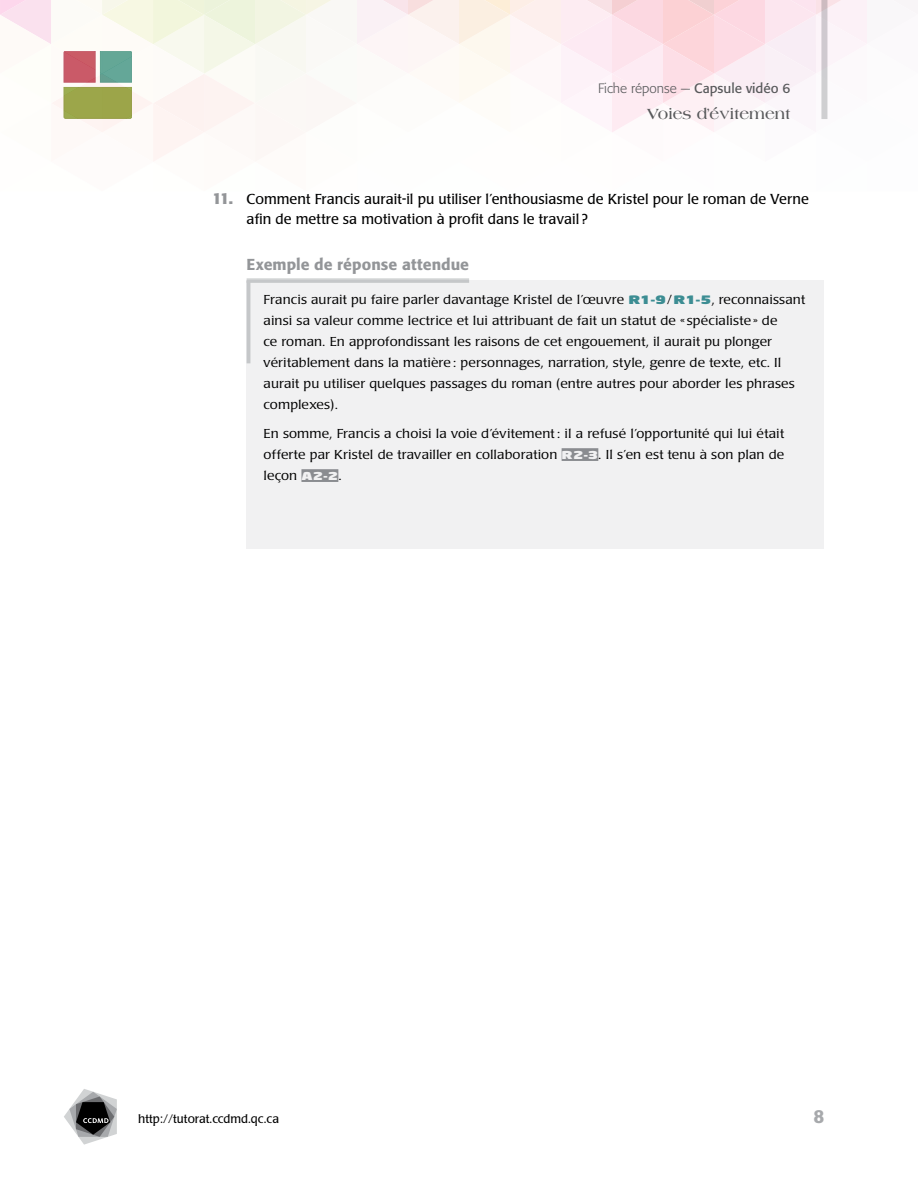
<style>
.page{position:relative;width:918px;height:1188px;background:#fff}
.page>*{position:absolute;margin:0;border:0;box-sizing:border-box;transform-origin:0 0}
.t1{font:500 18.75px "Formata";color:#a7a9ac}
.t2{font:500 15.75px "Formata";letter-spacing:.005em;color:#939598}
.t3{font:700 15.75px "Americana";color:#58595b}
.t4{font:14.25px/20.2px "Poppl Laudatio";letter-spacing:.005em;color:#000}
.t5{font:300 13.5px "Formata";color:#58595b}
.t6{font:300 12.9px/21px "Poppl Laudatio";letter-spacing:.005em;color:#000;scale:1.11 1}
.t7{font:12px "Poppl Laudatio";color:#000}
.s1{font-weight:400}
.s2{font-family:"Formata";font-weight:700;font-size:15.75px;color:#939598}
.s3{font-family:"Neo Sans";font-weight:900;font-size:11.55px;color:#40969b}
.s4{font-family:"Neo Sans";font-weight:900;font-size:10.8px;color:#fff}
</style>
<div class="page">
<svg style="left:0;top:0;width:867px;height:161px"></svg>
<svg style="left:821px;top:0;width:6px;height:119px"></svg>
<svg style="left:64px;top:1089px;width:53px;height:56px"></svg>
<div style="left:247px;top:278px;width:222px;height:5px;background:#d1d3d4"></div>
<div style="left:246px;top:281px;width:578px;height:268px;background:#f1f1f2"></div>
<p class="t5" style="left:598px;top:81px;width:194px">Fiche réponse — <span class="s1">Capsule vidéo 6</span></p>
<p class="t3" style="left:647px;top:105px;width:145px">Voies d’évitement</p>
<p class="t4" style="left:247px;top:189px;width:564px;text-indent:-34px"><span class="s2">11.</span> Comment Francis aurait-il pu utiliser l’enthousiasme de Kristel pour le roman de Verne afin de mettre sa motivation à profit dans le travail ?</p>
<p class="t2" style="left:247px;top:255px;width:224px">Exemple de réponse attendue</p>
<p class="t6" style="left:264px;top:289px;width:490px">Francis aurait pu faire parler davantage Kristel de l’œuvre <span class="s3">R1-9</span>/<span class="s3">R1-5</span>, reconnaissant ainsi sa valeur comme lectrice et lui attribuant de fait un statut de « spécialiste» de<br>ce roman. En approfondissant les raisons de cet engouement, il aurait pu plonger véritablement dans la matière: personnages, narration, style, genre de texte, etc. Il aurait pu utiliser quelques passages du roman (entre autres pour aborder les phrases complexes).</p>
<p class="t6" style="left:264px;top:423px;width:471px;text-align:justify">En somme, Francis a choisi la voie d’évitement: il a refusé l’opportunité qui lui était offerte par Kristel de travailler en collaboration <span class="s4">R2-3</span>. Il s’en est tenu à son plan de leçon <span class="s4">A2-2</span>.</p>
<p class="t7" style="left:138px;top:1112px;width:142px">http://tutorat.ccdmd.qc.ca</p>
<h1 class="t1" style="left:814px;top:1105px;width:12px">8</h1>
</div>
